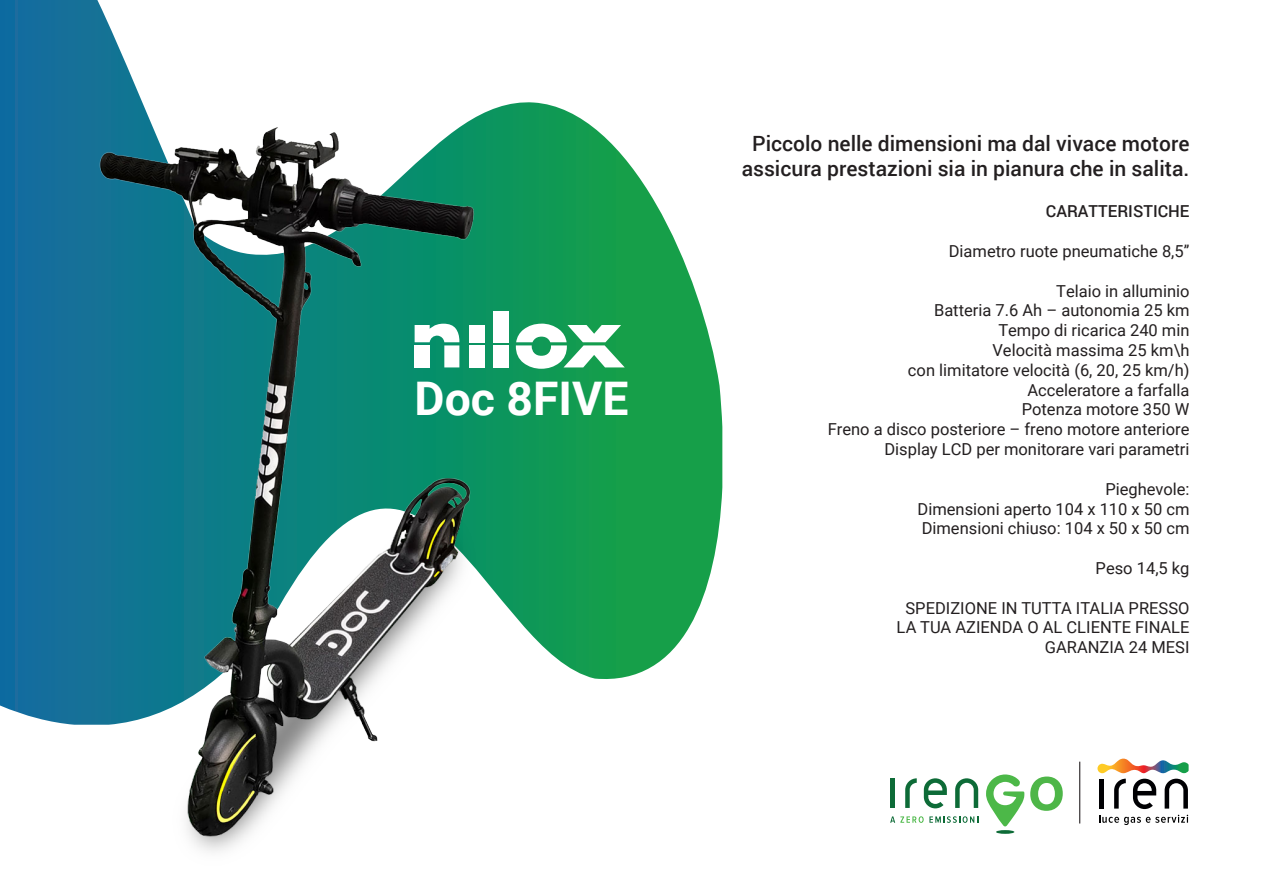
<style>
.page{position:relative;width:1263px;height:893px;background:#fff}
.page>*{position:absolute;margin:0;border:0;box-sizing:border-box;transform-origin:0 0}
.t1{font:700 46.35px "Roboto";color:#fff}
.t2{font:500 21px/25.2px "Roboto";color:#231f20;text-align:center}
.t3{font:16.5px/19.8px "Roboto";color:#231f20;text-align:right}
.t4{font:500 16.5px "Roboto";color:#231f20}
</style>
<div class="page">
<svg style="left:0;top:0;width:134px;height:83px;background:#3281a7"></svg>
<svg style="left:1099px;top:815px;width:89px;height:10px"></svg>
<svg style="left:1164px;top:779px;width:24px;height:30px"></svg>
<hr style="left:1099px;top:779px;width:4px;height:30px;background:#000003">
<svg style="left:1114px;top:779px;width:12px;height:30px"></svg>
<svg style="left:1133px;top:779px;width:23px;height:30px"></svg>
<svg style="left:1097px;top:759px;width:91px;height:14px"></svg>
<svg style="left:996px;top:830px;width:18px;height:4px"></svg>
<svg style="left:986px;top:774px;width:38px;height:52px"></svg>
<svg style="left:1030px;top:776px;width:33px;height:35px"></svg>
<svg style="left:955px;top:778px;width:23px;height:30px"></svg>
<svg style="left:905px;top:778px;width:12px;height:30px"></svg>
<svg style="left:924px;top:778px;width:23px;height:30px"></svg>
<svg style="left:900px;top:816px;width:78px;height:7px"></svg>
<hr style="left:1079px;top:762px;width:1px;height:61px;background:#231f20">
<img style="left:0;top:83px;width:896px;height:769px">
<div style="left:469px;top:345px;width:15px;height:22px;background:#fff"></div>
<div style="left:469px;top:325px;width:15px;height:17px;background:#fff"></div>
<div style="left:494px;top:345px;width:15px;height:22px;background:#fff"></div>
<div style="left:494px;top:311px;width:15px;height:31px;background:#fff"></div>
<svg style="left:516px;top:324px;width:109px;height:45px"></svg>
<svg style="left:415px;top:324px;width:44px;height:43px"></svg>
<h1 class="t1" style="left:415px;top:366px;width:215px">Doc 8FIVE</h1>
<p class="t2" style="left:742px;top:130px;width:449px">Piccolo nelle dimensioni ma dal vivace motore assicura prestazioni sia in pianura che in salita.</p>
<p class="t4" style="left:1046px;top:200px;width:145px">CARATTERISTICHE</p>
<p class="t3" style="left:949px;top:241px;width:242px">Diametro ruote pneumatiche 8,5’’</p>
<p class="t3" style="left:828px;top:280px;width:363px">Telaio in alluminio<br>Batteria 7.6 Ah – autonomia 25 km<br>Tempo di ricarica 240 min<br>Velocità massima 25 km\h<br>con limitatore velocità (6, 20, 25 km/h)<br>Acceleratore a farfalla<br>Potenza motore 350 W<br>Freno a disco posteriore – freno motore anteriore<br>Display LCD per monitorare vari parametri</p>
<p class="t3" style="left:917px;top:478px;width:274px;text-align:justify;text-indent:188px">Pieghevole:<br>Dimensioni aperto 104 x 110 x 50 cm Dimensioni chiuso: 104 x 50 x 50 cm</p>
<p class="t3" style="left:1095px;top:557px;width:95px">Peso 14,5 kg</p>
<p class="t3" style="left:897px;top:597px;width:294px">SPEDIZIONE IN TUTTA ITALIA PRESSO<br>LA TUA AZIENDA O AL CLIENTE FINALE<br>GARANZIA 24 MESI</p>
</div>
